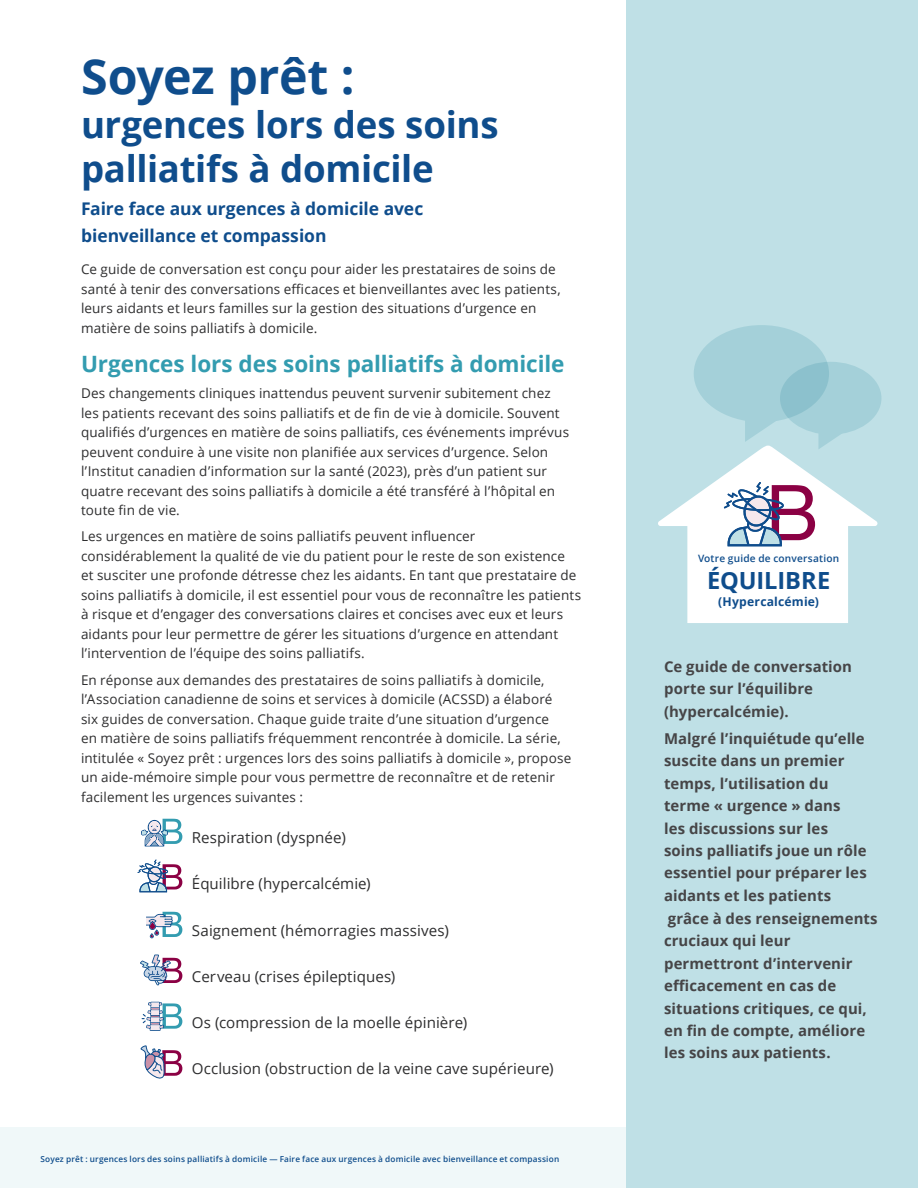
<style>
.page{position:relative;width:918px;height:1188px;background:#fff}
.page>*{position:absolute;margin:0;border:0;box-sizing:border-box;transform-origin:0 0}
.t1{font:700 48.3px "Open Sans";letter-spacing:-.01em;color:#0f4d8c}
.t2{font:700 36.6px/44px "Open Sans";letter-spacing:-.005em;color:#0f4d8c}
.t3{font:700 23.7px "Open Sans";letter-spacing:-.005em;color:#0f4d8c}
.t4{font:700 22.5px "Open Sans";letter-spacing:-.005em;color:#339cb0}
.t5{font:700 17.55px/26.8px "Open Sans";letter-spacing:-.005em;color:#0f4d8c}
.t6{font:15.15px "Open Sans";letter-spacing:.005em;color:#2e2e2f}
.t7{font:700 15px/22.5px "Open Sans";letter-spacing:.005em;color:#464547}
.t8{font:13.5px/19.5px "Open Sans";letter-spacing:.01em;color:#2e2e2f}
.t9{font:700 12.15px "Open Sans";letter-spacing:.015em;color:#0f4d8c}
.t10{font:600 10.2px "Open Sans";letter-spacing:.02em;color:#0f4d8c}
.t11{font:600 8.25px "Open Sans";letter-spacing:.02em;color:#0f4d8c}
</style>
<div class="page">
<div style="left:0;top:1127px;width:918px;height:61px;background:#f0f8f9"></div>
<svg style="left:141px;top:819px;width:41px;height:27px"></svg>
<svg style="left:138px;top:860px;width:44px;height:32px"></svg>
<svg style="left:146px;top:912px;width:36px;height:26px"></svg>
<svg style="left:140px;top:955px;width:42px;height:31px"></svg>
<svg style="left:142px;top:1002px;width:40px;height:29px"></svg>
<svg style="left:140px;top:1045px;width:42px;height:34px"></svg>
<div style="left:626px;top:0;width:292px;height:1188px;background:#bfe0e6"></div>
<div style="left:694px;top:325px;width:135px;height:97px;background:#a4d0d9;border-radius:50%"></div>
<div style="left:780px;top:362px;width:101px;height:73px;background:linear-gradient(to right,#88bfcb,#abd5dd);border-radius:50%"></div>
<svg style="left:658px;top:412px;width:220px;height:211px"></svg>
<h1 class="t1" style="left:81px;top:42px;width:275px">Soyez prêt :</h1>
<h2 class="t2" style="left:81px;top:102px;width:419px">urgences lors des soins palliatifs à domicile</h2>
<p class="t5" style="left:81px;top:195px;width:344px">Faire face aux urgences à domicile avec bienveillance et compassion</p>
<p class="t8" style="left:81px;top:259px;width:481px">Ce guide de conversation est conçu pour aider les prestataires de soins de santé à tenir des conversations efficaces et bienveillantes avec les patients, leurs aidants et leurs familles sur la gestion des situations d’urgence en matière de soins palliatifs à domicile.</p>
<h3 class="t4" style="left:81px;top:348px;width:485px">Urgences lors des soins palliatifs à domicile</h3>
<p class="t8" style="left:81px;top:383px;width:490px">Des changements cliniques inattendus peuvent survenir subitement chez les patients recevant des soins palliatifs et de fin de vie à domicile. Souvent qualifiés d’urgences en matière de soins palliatifs, ces événements imprévus peuvent conduire à une visite non planifiée aux services d’urgence. Selon l’Institut canadien d’information sur la santé (2023), près d’un patient sur quatre recevant des soins palliatifs à domicile a été transféré à l’hôpital en toute fin de vie.</p>
<p class="t8" style="left:81px;top:526px;width:502px">Les urgences en matière de soins palliatifs peuvent influencer considérablement la qualité de vie du patient pour le reste de son existence<br>et susciter une profonde détresse chez les aidants. En tant que prestataire de soins palliatifs à domicile, il est essentiel pour vous de reconnaître les patients à risque et d’engager des conversations claires et concises avec eux et leurs aidants pour leur permettre de gérer les situations d’urgence en attendant l’intervention de l’équipe des soins palliatifs.</p>
<p class="t8" style="left:81px;top:670px;width:492px">En réponse aux demandes des prestataires de soins palliatifs à domicile, l’Association canadienne de soins et services à domicile (ACSSD) a élaboré six guides de conversation. Chaque guide traite d’une situation d’urgence<br>en matière de soins palliatifs fréquemment rencontrée à domicile. La série, intitulée « Soyez prêt : urgences lors des soins palliatifs à domicile », propose un aide-mémoire simple pour vous permettre de reconnaître et de retenir facilement les urgences suivantes :</p>
<p class="t6" style="left:192px;top:827px;width:155px">Respiration (dyspnée)</p>
<p class="t6" style="left:192px;top:873px;width:180px">Équilibre (hypercalcémie)</p>
<p class="t6" style="left:192px;top:920px;width:258px">Saignement (hémorragies massives)</p>
<p class="t6" style="left:192px;top:966px;width:205px">Cerveau (crises épileptiques)</p>
<p class="t6" style="left:192px;top:1012px;width:277px">Os (compression de la moelle épinière)</p>
<p class="t6" style="left:192px;top:1058px;width:363px">Occlusion (obstruction de la veine cave supérieure)</p>
<p class="t11" style="left:40px;top:1154px;width:520px">Soyez prêt : urgences lors des soins palliatifs à domicile — Faire face aux urgences à domicile avec bienveillance et compassion</p>
<p class="t10" style="left:698px;top:552px;width:143px">Votre guide de conversation</p>
<h3 class="t3" style="left:707px;top:563px;width:125px">ÉQUILIBRE</h3>
<p class="t9" style="left:718px;top:593px;width:102px">(Hypercalcémie)</p>
<p class="t7" style="left:664px;top:655px;width:189px">Ce guide de conversation porte sur l’équilibre (hypercalcémie).</p>
<p class="t7" style="left:664px;top:727px;width:215px">Malgré l’inquiétude qu’elle suscite dans un premier temps, l’utilisation du terme « urgence » dans<br>les discussions sur les<br>soins palliatifs joue un rôle essentiel pour préparer les aidants et les patients<br>grâce à des renseignements cruciaux qui leur permettront d’intervenir efficacement en cas de situations critiques, ce qui, en fin de compte, améliore les soins aux patients.</p>
</div>
